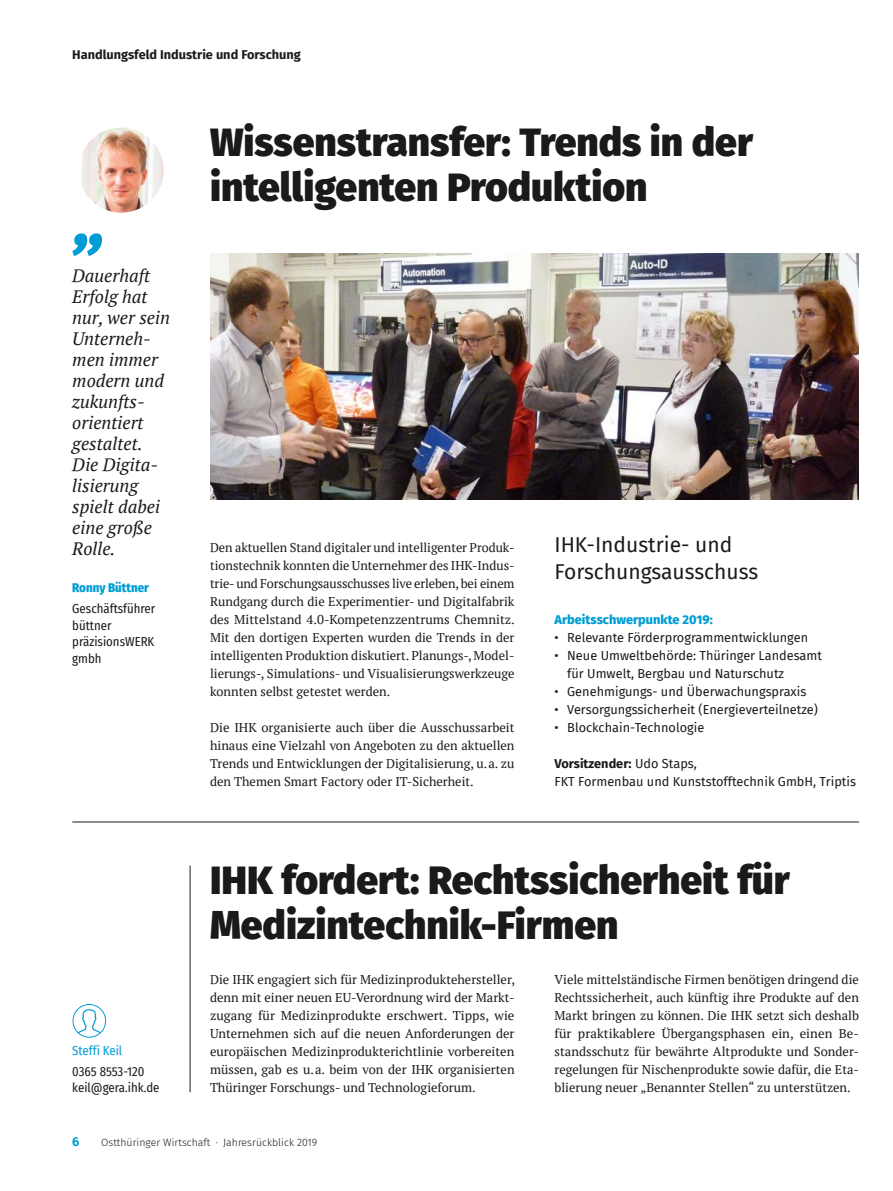
<style>
.page{position:relative;width:893px;height:1191px;background:#fff}
.page>*{position:absolute;margin:0;border:0;box-sizing:border-box;transform-origin:0 0}
.t1{font:900 39px/45px "Fira Sans";color:#1a1a18}
.t2{font:21px/27px "Fira Sans";color:#1a1a18}
.t3{font:italic 18px/21px "PT Serif";color:#1a1a18}
.t4{font:12.75px/18px "PT Serif";color:#1a1a18;text-align:justify}
.t5{font:12.75px/18px "Fira Sans";color:#1a1a18}
.t6{font:12.75px/16.5px "Fira Sans Condensed";color:#1a1a18}
.t7{font:700 12.75px "Fira Sans";color:#1a1a18}
.t8{font:800 12.75px "Fira Sans";color:#009dd4}
.t9{font:800 12.75px "Fira Sans Condensed";color:#009dd4}
.t10{font:12.75px "Fira Sans Condensed";color:#009dd4}
.t11{font:700 12.75px "Fira Sans";color:#009dd4}
.t12{font:300 10.5px "Fira Sans";color:#1a1a18}
.s1{font-weight:700}
</style>
<div class="page">
<img style="left:79px;top:128px;width:85px;height:85px;border-radius:43px">
<svg style="left:72px;top:233px;width:30px;height:23px"></svg>
<img style="left:210px;top:253px;width:649px;height:247px">
<svg style="left:75px;top:1008px;width:28px;height:29px"></svg>
<div style="left:72px;top:1003px;width:34px;height:34px;border:1px solid #009dd4;border-radius:50%"></div>
<hr style="left:72px;top:821px;width:787px;height:1px;background:#1a1a18">
<hr style="left:190px;top:865px;width:1px;height:227px;background:#1a1a18">
<p class="t7" style="left:72px;top:44px;width:230px">Handlungsfeld Industrie und Forschung</p>
<h3 class="t3" style="left:72px;top:265px;width:99px">Dauerhaft<br>Erfolg hat nur, wer sein<br>Unterneh&shy;men immer modern und zukunfts&shy;orientiert gestaltet.<br>Die Digita&shy;lisierung spielt dabei eine große<br>Rolle.</h3>
<p class="t9" style="left:72px;top:577px;width:78px">Ronny Büttner</p>
<p class="t6" style="left:72px;top:600px;width:85px">Geschäftsführer büttner präzisionsWERK gmbh</p>
<p class="t10" style="left:72px;top:1041px;width:52px">Steffi Keil</p>
<p class="t6" style="left:72px;top:1062px;width:89px">0365 8553-120 keil@gera.ihk.de</p>
<h1 class="t1" style="left:210px;top:116px;width:544px">Wissenstransfer: Trends in der intelligenten Produktion</h1>
<p class="t4" style="left:210px;top:538px;width:306px">Den aktuellen Stand digitaler und intelligenter Produk&shy;tionstechnik konnten die Unternehmer des IHK-Indus&shy;trie- und Forschungsausschusses live erleben, bei einem Rundgang durch die Experimentier- und Digitalfabrik des Mittelstand 4.0-Kompetenzzentrums Chemnitz.<br>Mit den dortigen Experten wurden die Trends in der intelligenten Produktion diskutiert. Planungs-, Model&shy;lierungs-, Simulations- und Visualisierungswerkzeuge konnten selbst getestet werden.</p>
<p class="t4" style="left:210px;top:718px;width:306px">Die IHK organisierte auch über die Ausschussarbeit hinaus eine Vielzahl von Angeboten zu den aktuellen Trends und Entwicklungen der Digitalisierung, u.a. zu den Themen Smart Factory oder IT-Sicherheit.</p>
<h2 class="t2" style="left:554px;top:531px;width:205px">IHK-Industrie- und<br>Forschungsausschuss</h2>
<p class="t8" style="left:554px;top:608px;width:160px">Arbeitsschwerpunkte 2019:</p>
<p class="t5" style="left:554px;top:628px;width:255px">• Relevante Förderprogrammentwicklungen</p>
<p class="t5" style="left:567px;top:646px;width:256px;text-indent:-13px">• Neue Umweltbehörde: Thüringer Landesamt für Umwelt, Bergbau und Naturschutz</p>
<p class="t5" style="left:554px;top:682px;width:253px">• Genehmigungs- und Überwachungspraxis</p>
<p class="t5" style="left:554px;top:700px;width:265px">• Versorgungssicherheit (Energieverteilnetze)</p>
<p class="t5" style="left:554px;top:718px;width:151px">• Blockchain-Technologie</p>
<p class="t5" style="left:554px;top:754px;width:303px"><span class="s1">Vorsitzender:</span> Udo Staps,<br>FKT Formenbau und Kunststofftechnik GmbH, Triptis</p>
<h1 class="t1" style="left:210px;top:854px;width:581px">IHK fordert: Rechtssicherheit für<br>Medizintechnik-Firmen</h1>
<p class="t4" style="left:210px;top:970px;width:306px">Die IHK engagiert sich für Medizinproduktehersteller, denn mit einer neuen EU-Verordnung wird der Markt&shy;zugang für Medizinprodukte erschwert. Tipps, wie Unternehmen sich auf die neuen Anforderungen der europäischen Medizinprodukterichtlinie vorbereiten müssen, gab es u.a. beim von der IHK organisierten Thüringer Forschungs- und Technologieforum.</p>
<p class="t4" style="left:554px;top:970px;width:306px;text-align:left">Viele mittelständische Firmen benötigen dringend die Rechtssicherheit, auch künftig ihre Produkte auf den Markt bringen zu können. Die IHK setzt sich deshalb für praktikablere Übergangsphasen ein, einen Be&shy;standsschutz für bewährte Altprodukte und Sonder&shy;regelungen für Nischenprodukte sowie dafür, die Eta&shy;blierung neuer „Benannter Stellen“ zu unterstützen.</p>
<p class="t11" style="left:72px;top:1131px;width:9px">6</p>
<p class="t12" style="left:101px;top:1135px;width:218px">Ostthüringer Wirtschaft · Jahresrückblick 2019</p>
</div>
